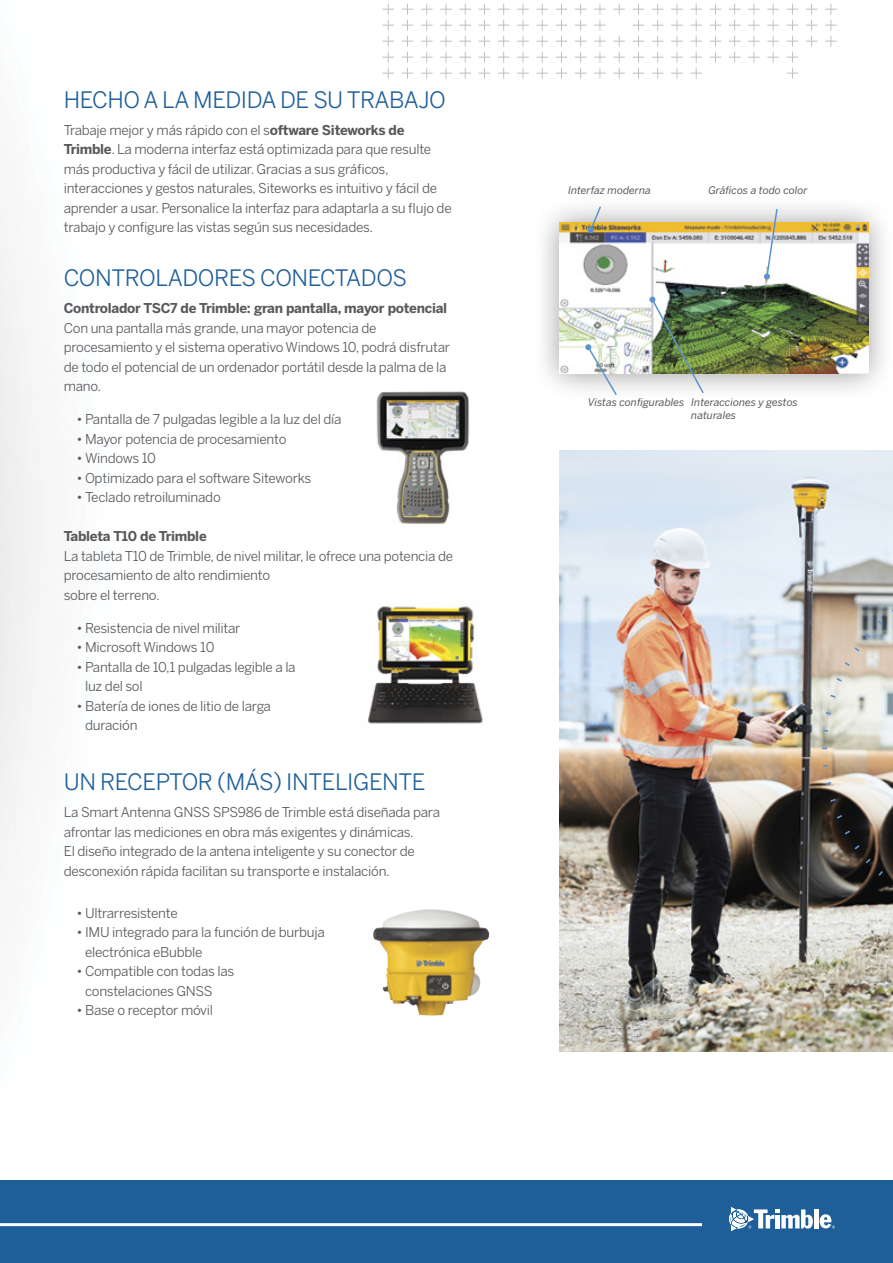
<style>
.page{position:relative;width:893px;height:1263px;background:#fff}
.page>*{position:absolute;margin:0;border:0;box-sizing:border-box;transform-origin:0 0}
.t1{font:22.5px "Benton Sans";letter-spacing:-.02em;color:#1e5f9a}
.t2{font:13.5px/19.5px "Benton Sans";letter-spacing:-.02em;color:#59595b}
.t3{font:700 13.5px "Benton Sans";letter-spacing:-.02em;color:#59595b}
.t4{font:italic 10.5px/12.6px "Benton Sans";color:#59595b}
.s1{font-weight:700}
</style>
<div class="page">
<div style="left:532px;top:195px;width:361px;height:206px;background:#000;opacity:.4"></div>
<img style="left:559px;top:223px;width:309px;height:150px">
<img style="left:559px;top:451px;width:334px;height:600px">
<img style="left:0;top:186px;width:226px;height:995px">
<svg style="left:878px;top:871px;width:5px;height:5px"></svg>
<svg style="left:866px;top:858px;width:5px;height:5px"></svg>
<svg style="left:854px;top:845px;width:6px;height:5px"></svg>
<svg style="left:845px;top:830px;width:5px;height:5px"></svg>
<svg style="left:837px;top:815px;width:5px;height:4px"></svg>
<svg style="left:830px;top:799px;width:6px;height:3px"></svg>
<svg style="left:826px;top:782px;width:5px;height:3px"></svg>
<svg style="left:823px;top:729px;width:5px;height:3px"></svg>
<svg style="left:826px;top:712px;width:5px;height:3px"></svg>
<svg style="left:830px;top:694px;width:6px;height:4px"></svg>
<svg style="left:836px;top:678px;width:6px;height:4px"></svg>
<svg style="left:844px;top:662px;width:6px;height:4px"></svg>
<svg style="left:854px;top:647px;width:5px;height:5px"></svg>
<svg style="left:865px;top:633px;width:5px;height:5px"></svg>
<svg style="left:878px;top:620px;width:5px;height:6px"></svg>
<svg style="left:588px;top:205px;width:14px;height:28px"></svg>
<svg style="left:764px;top:207px;width:15px;height:72px"></svg>
<img style="left:649px;top:297px;width:56px;height:98px">
<svg style="left:585px;top:344px;width:33px;height:53px"></svg>
<svg style="left:382px;top:4px;width:455px;height:75px"></svg>
<div style="left:0;top:1181px;width:893px;height:82px;background:#1e5f9a"></div>
<hr style="left:0;top:1223px;width:702px;height:3px;background:#fff">
<hr style="left:814px;top:1209px;width:4px;height:19px;background:#fff">
<svg style="left:729px;top:1207px;width:84px;height:24px"></svg>
<svg style="left:820px;top:1214px;width:15px;height:14px"></svg>
<img style="left:376px;top:391px;width:94px;height:133px">
<img style="left:368px;top:602px;width:115px;height:122px">
<img style="left:373px;top:909px;width:116px;height:106px">
<h1 class="t1" style="left:64px;top:86px;width:384px">HECHO A LA MEDIDA DE SU TRABAJO</h1>
<p class="t2" style="left:64px;top:120px;width:389px">Trabaje mejor y más rápido con el s<span class="s1">oftware Siteworks de Trimble</span>. La moderna interfaz está optimizada para que resulte más productiva y fácil de utilizar. Gracias a sus gráficos, interacciones y gestos naturales, Siteworks es intuitivo y fácil de aprender a usar. Personalice la interfaz para adaptarla a su flujo de trabajo y configure las vistas según sus necesidades.</p>
<h1 class="t1" style="left:64px;top:265px;width:345px">CONTROLADORES CONECTADOS</h1>
<p class="t3" style="left:64px;top:300px;width:385px">Controlador TSC7 de Trimble: gran pantalla, mayor potencial</p>
<p class="t2" style="left:64px;top:318px;width:388px">Con una pantalla más grande, una mayor potencia de procesamiento y el sistema operativo Windows 10, podrá disfrutar de todo el potencial de un ordenador portátil desde la palma de la mano.</p>
<p class="t2" style="left:77px;top:410px;width:267px">• Pantalla de 7 pulgadas legible a la luz del día</p>
<p class="t2" style="left:77px;top:429px;width:211px">• Mayor potencia de procesamiento</p>
<p class="t2" style="left:77px;top:449px;width:81px">• Windows 10</p>
<p class="t2" style="left:77px;top:468px;width:236px">• Optimizado para el software Siteworks</p>
<p class="t2" style="left:77px;top:488px;width:146px">• Teclado retroiluminado</p>
<p class="t3" style="left:64px;top:528px;width:145px">Tableta T10 de Trimble</p>
<p class="t2" style="left:64px;top:546px;width:391px">La tableta T10 de Trimble, de nivel militar, le ofrece una potencia de procesamiento de alto rendimiento<br>sobre el terreno.</p>
<p class="t2" style="left:77px;top:618px;width:166px">• Resistencia de nivel militar</p>
<p class="t2" style="left:77px;top:638px;width:139px">• Microsoft Windows 10</p>
<p class="t2" style="left:85px;top:657px;width:212px;text-indent:-9px">• Pantalla de 10,1 pulgadas legible a la luz del sol</p>
<p class="t2" style="left:85px;top:696px;width:187px;text-indent:-9px">• Batería de iones de litio de larga duración</p>
<h1 class="t1" style="left:64px;top:769px;width:363px">UN RECEPTOR (MÁS) INTELIGENTE</h1>
<p class="t2" style="left:64px;top:803px;width:378px">La Smart Antenna GNSS SPS986 de Trimble está diseñada para afrontar las mediciones en obra más exigentes y dinámicas.<br>El diseño integrado de la antena inteligente y su conector de desconexión rápida facilitan su transporte e instalación.</p>
<p class="t2" style="left:77px;top:903px;width:103px">• Ultrarresistente</p>
<p class="t2" style="left:85px;top:923px;width:241px;text-indent:-9px">• IMU integrado para la función de burbuja electrónica eBubble</p>
<p class="t2" style="left:85px;top:962px;width:151px;text-indent:-9px">• Compatible con todas las constelaciones GNSS</p>
<p class="t2" style="left:77px;top:1000px;width:138px">• Base o receptor móvil</p>
<p class="t4" style="left:568px;top:184px;width:84px">Interfaz moderna</p>
<p class="t4" style="left:708px;top:184px;width:101px">Gráficos a todo color</p>
<p class="t4" style="left:691px;top:396px;width:108px;text-indent:-103px">Vistas configurables Interacciones y gestos naturales</p>
</div>
